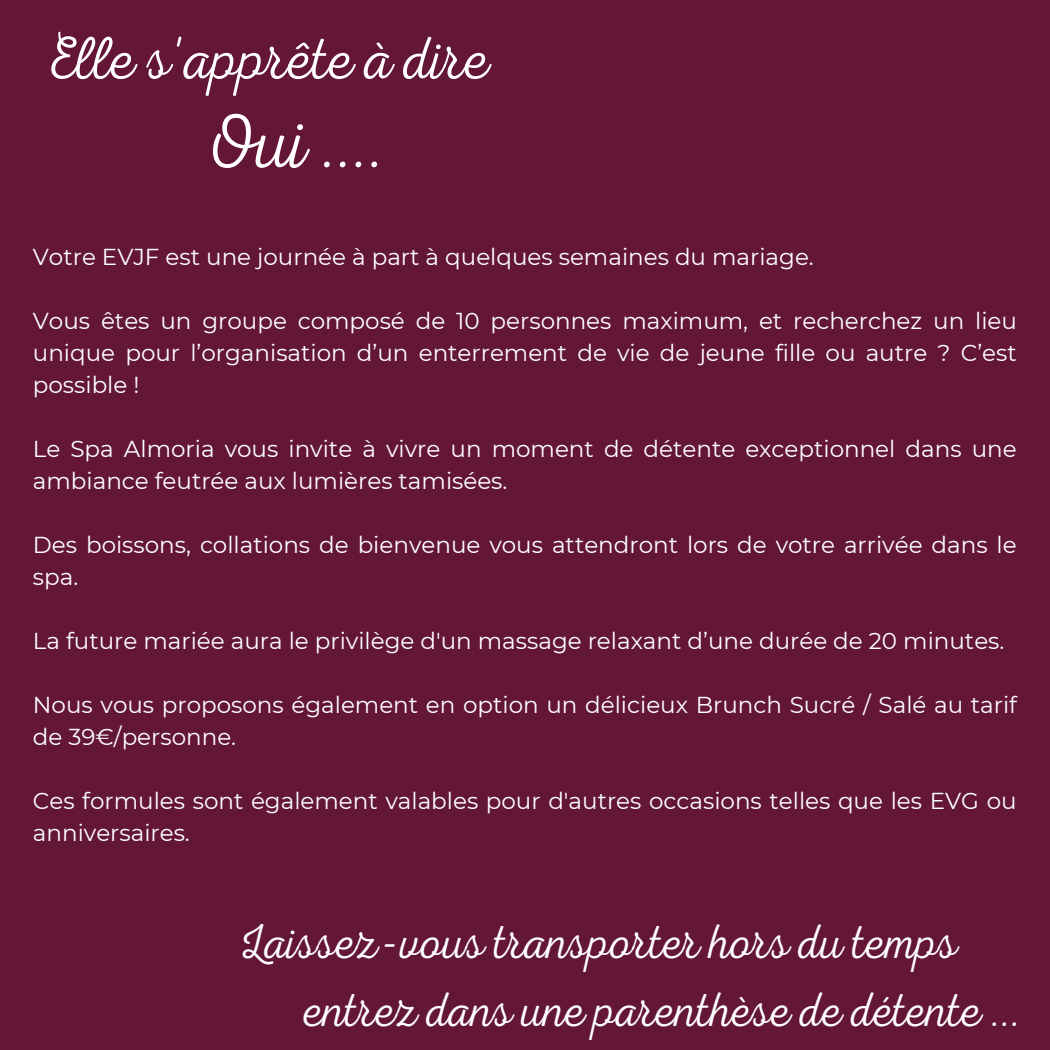
<style>
.page{position:relative;width:1050px;height:1050px;background:#631636}
.page>*{position:absolute;margin:0;border:0;box-sizing:border-box;transform-origin:0 0}
.t1{font:76.6px "RTL Adam Script Thin";color:#fff}
.t2{font:60.4px "RTL Adam Script Thin";color:#fff}
.t3{font:48.8px/68.2px "RTL Adam Script Thin";color:#fff}
.t4{font:23px/32px "Montserrat";color:#fff}
</style>
<div class="page">
<h2 class="t2" style="left:47px;top:24px;width:445px">Elle s'apprête à dire</h2>
<h1 class="t1" style="left:205px;top:98px;width:182px">Oui ....</h1>
<p class="t4" style="left:33px;top:241px;width:782px">Votre EVJF est une journée à part à quelques semaines du mariage.</p>
<p class="t4" style="left:33px;top:305px;width:986px;text-align:justify">Vous êtes un groupe composé de 10 personnes maximum, et recherchez un lieu unique pour l’organisation d’un enterrement de vie de jeune fille ou autre ? C’est possible !</p>
<p class="t4" style="left:33px;top:433px;width:985px">Le Spa Almoria vous invite à vivre un moment de détente exceptionnel dans une ambiance feutrée aux lumières tamisées.</p>
<p class="t4" style="left:33px;top:529px;width:985px">Des boissons, collations de bienvenue vous attendront lors de votre arrivée dans le spa.</p>
<p class="t4" style="left:33px;top:625px;width:973px">La future mariée aura le privilège d'un massage relaxant d’une durée de 20 minutes.</p>
<p class="t4" style="left:33px;top:689px;width:986px">Nous vous proposons également en option un délicieux Brunch Sucré / Salé au tarif de 39€/personne.</p>
<p class="t4" style="left:33px;top:785px;width:985px">Ces formules sont également valables pour d'autres occasions telles que les EVG ou anniversaires.</p>
<h3 class="t3" style="left:304px;top:909px;width:719px;text-indent:-67px">Laissez-vous transporter hors du temps entrez dans une parenthèse de détente ...</h3>
</div>
